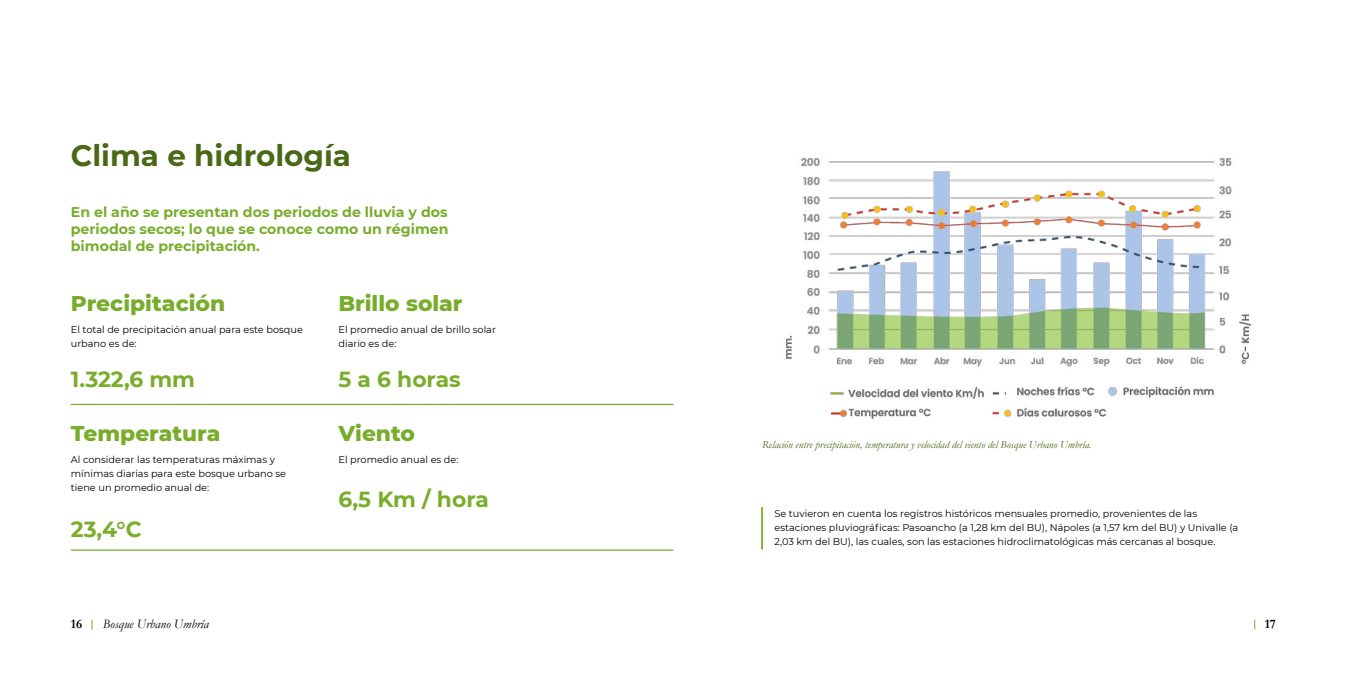
<style>
.page{position:relative;width:1347px;height:674px;background:#fff}
.page>*{position:absolute;margin:0;border:0;box-sizing:border-box;transform-origin:0 0}
.t1{font:700 29.38px "Montserrat";color:#4a6917}
.t2{font:800 21.75px "Montserrat";color:#78ad2b}
.t3{font:700 21.75px "Montserrat";color:#79ad2b}
.t4{font:700 14.12px/17.4px "Montserrat";color:#78ad2b;text-align:justify}
.t5{font:italic 13px "Garamond";color:#000}
.t6{font:700 13px "Garamond";color:#000}
.t7{font:italic 10.88px "Garamond";color:#4a6917}
.t8{font:9.75px/14.1px "Montserrat";color:#000}
</style>
<div class="page">
<img style="left:783px;top:158px;width:471px;height:263px">
<hr style="left:71px;top:403px;width:602px;height:2px;background:#79ad2b">
<hr style="left:71px;top:549px;width:602px;height:1px;background:#79ad2b">
<hr style="left:761px;top:507px;width:2px;height:42px;background:#79ad2b">
<h1 class="t1" style="left:71px;top:135px;width:282px">Clima e hidrología</h1>
<h3 class="t4" style="left:71px;top:202px;width:379px">En el año se presentan dos periodos de lluvia y dos periodos secos; lo que se conoce como un régimen bimodal de precipitación.</h3>
<h2 class="t2" style="left:71px;top:287px;width:156px">Precipitación</h2>
<h2 class="t2" style="left:338px;top:287px;width:126px">Brillo solar</h2>
<p class="t8" style="left:71px;top:322px;width:234px">El total de precipitación anual para este bosque urbano es de:</p>
<p class="t8" style="left:338px;top:322px;width:159px">El promedio anual de brillo solar diario es de:</p>
<h2 class="t3" style="left:71px;top:363px;width:126px">1.322,6 mm</h2>
<h2 class="t3" style="left:338px;top:363px;width:124px">5 a 6 horas</h2>
<h2 class="t2" style="left:71px;top:416px;width:151px">Temperatura</h2>
<h2 class="t2" style="left:338px;top:416px;width:78px">Viento</h2>
<p class="t8" style="left:71px;top:452px;width:206px">Al considerar las temperaturas máximas y</p>
<p class="t8" style="left:338px;top:452px;width:121px">El promedio anual es de:</p>
<p class="t8" style="left:71px;top:466px;width:217px">mínimas diarias para este bosque urbano se tiene un promedio anual de:</p>
<h2 class="t3" style="left:338px;top:483px;width:152px">6,5 Km / hora</h2>
<h2 class="t3" style="left:71px;top:513px;width:72px">23,4°C</h2>
<p class="t7" style="left:762px;top:436px;width:331px">Relación entre precipitación, temperatura y velocidad del viento del Bosque Urbano Umbría.</p>
<p class="t8" style="left:774px;top:505px;width:465px">Se tuvieron en cuenta los registros históricos mensuales promedio, provenientes de las estaciones pluviográficas: Pasoancho (a 1,28 km del BU), Nápoles (a 1,57 km del BU) y Univalle (a<br>2,03 km del BU), las cuales, son las estaciones hidroclimatológicas más cercanas al bosque.</p>
<h3 class="t6" style="left:71px;top:614px;width:13px">16</h3>
<h3 class="t5" style="left:103px;top:615px;width:108px">Bosque Urbano Umbría</h3>
<h3 class="t6" style="left:1264px;top:614px;width:13px">17</h3>
</div>
